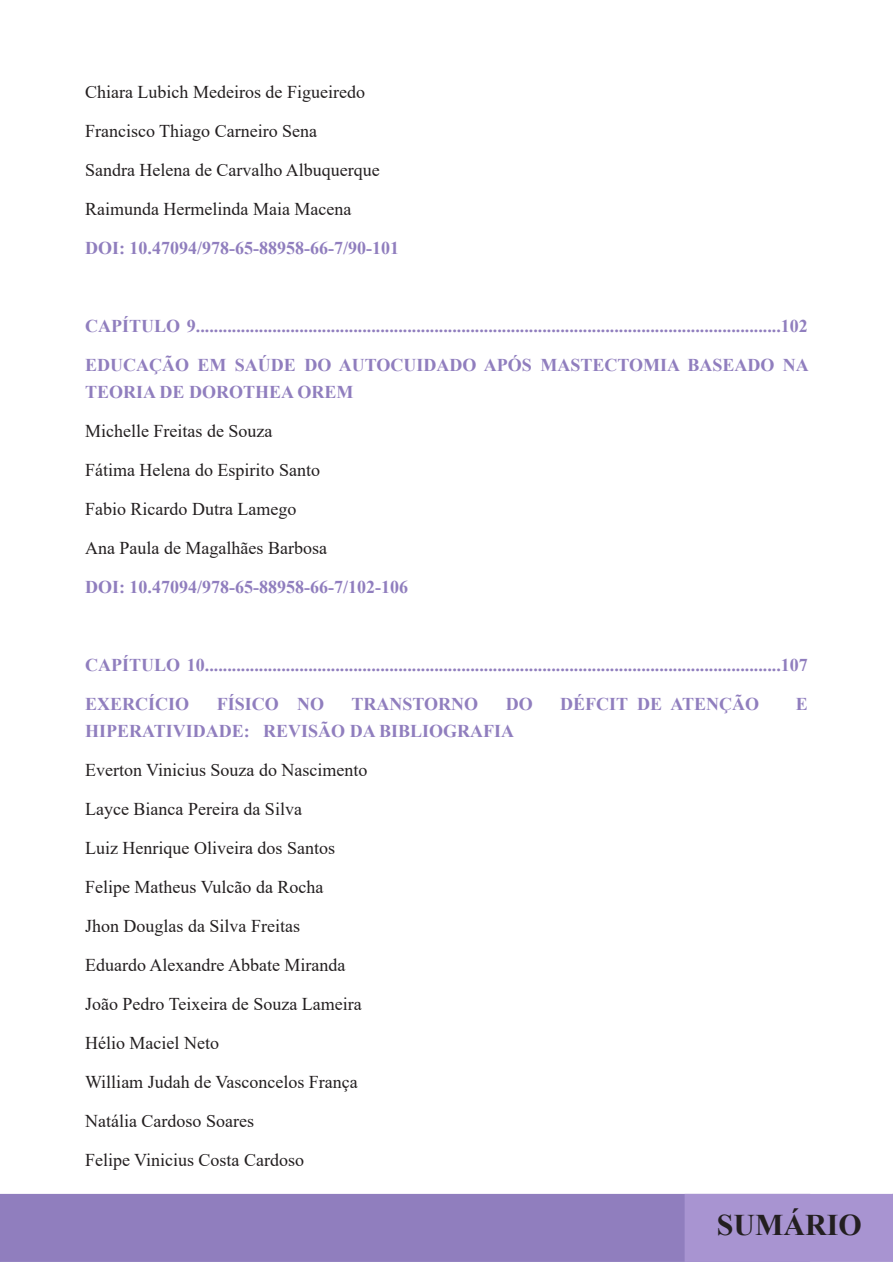
<style>
.page{position:relative;width:893px;height:1263px;background:#fff}
.page>*{position:absolute;margin:0;border:0;box-sizing:border-box;transform-origin:0 0}
.t1{font:700 30px "Times New Roman";color:#231f20}
.t2{font:700 18px/27px "Times New Roman";color:#907ebe}
.t3{font:18px "Times New Roman";color:#231f20}
</style>
<div class="page">
<div style="left:0;top:1194px;width:810px;height:68px;background:#907ebe"></div>
<div style="left:685px;top:1194px;width:208px;height:67px;background:#a894d1"></div>
<div style="left:685px;top:1194px;width:208px;height:68px;border:2px solid #a894d1"></div>
<p class="t3" style="left:85px;top:79px;width:281px">Chiara Lubich Medeiros de Figueiredo</p>
<p class="t3" style="left:85px;top:118px;width:234px">Francisco Thiago Carneiro Sena</p>
<p class="t3" style="left:85px;top:157px;width:296px">Sandra Helena de Carvalho Albuquerque</p>
<p class="t3" style="left:85px;top:196px;width:268px">Raimunda Hermelinda Maia Macena</p>
<p class="t2" style="left:85px;top:233px;width:315px">DOI: 10.47094/978-65-88958-66-7/90-101</p>
<p class="t2" style="left:85px;top:311px;width:724px">CAPÍTULO 9..................................................................................................................................102</p>
<p class="t2" style="left:85px;top:350px;width:725px">EDUCAÇÃO EM SAÚDE DO AUTOCUIDADO APÓS MASTECTOMIA BASEADO NA<br>TEORIA DE DOROTHEA OREM</p>
<p class="t3" style="left:85px;top:418px;width:189px">Michelle Freitas de Souza</p>
<p class="t3" style="left:85px;top:457px;width:236px">Fátima Helena do Espirito Santo</p>
<p class="t3" style="left:85px;top:496px;width:213px">Fabio Ricardo Dutra Lamego</p>
<p class="t3" style="left:85px;top:535px;width:243px">Ana Paula de Magalhães Barbosa</p>
<p class="t2" style="left:85px;top:572px;width:324px">DOI: 10.47094/978-65-88958-66-7/102-106</p>
<p class="t2" style="left:85px;top:650px;width:724px">CAPÍTULO 10................................................................................................................................107</p>
<p class="t2" style="left:85px;top:689px;width:106px">EXERCÍCIO</p>
<p class="t2" style="left:217px;top:689px;width:109px">FÍSICO NO</p>
<p class="t2" style="left:351px;top:689px;width:128px">TRANSTORNO</p>
<p class="t2" style="left:506px;top:689px;width:28px">DO</p>
<p class="t2" style="left:560px;top:689px;width:200px">DÉFCIT DE ATENÇÃO</p>
<p class="t2" style="left:796px;top:689px;width:14px">E</p>
<p class="t2" style="left:85px;top:716px;width:431px">HIPERATIVIDADE: REVISÃO DA BIBLIOGRAFIA</p>
<p class="t3" style="left:85px;top:757px;width:284px">Everton Vinicius Souza do Nascimento</p>
<p class="t3" style="left:85px;top:796px;width:218px">Layce Bianca Pereira da Silva</p>
<p class="t3" style="left:85px;top:835px;width:251px">Luiz Henrique Oliveira dos Santos</p>
<p class="t3" style="left:85px;top:874px;width:240px">Felipe Matheus Vulcão da Rocha</p>
<p class="t3" style="left:85px;top:913px;width:216px">Jhon Douglas da Silva Freitas</p>
<p class="t3" style="left:85px;top:952px;width:262px">Eduardo Alexandre Abbate Miranda</p>
<p class="t3" style="left:85px;top:991px;width:278px">João Pedro Teixeira de Souza Lameira</p>
<p class="t3" style="left:85px;top:1030px;width:135px">Hélio Maciel Neto</p>
<p class="t3" style="left:85px;top:1069px;width:274px">William Judah de Vasconcelos França</p>
<p class="t3" style="left:85px;top:1108px;width:170px">Natália Cardoso Soares</p>
<p class="t3" style="left:85px;top:1147px;width:221px">Felipe Vinicius Costa Cardoso</p>
<h1 class="t1" style="left:717px;top:1204px;width:146px">SUMÁRIO</h1>
</div>
